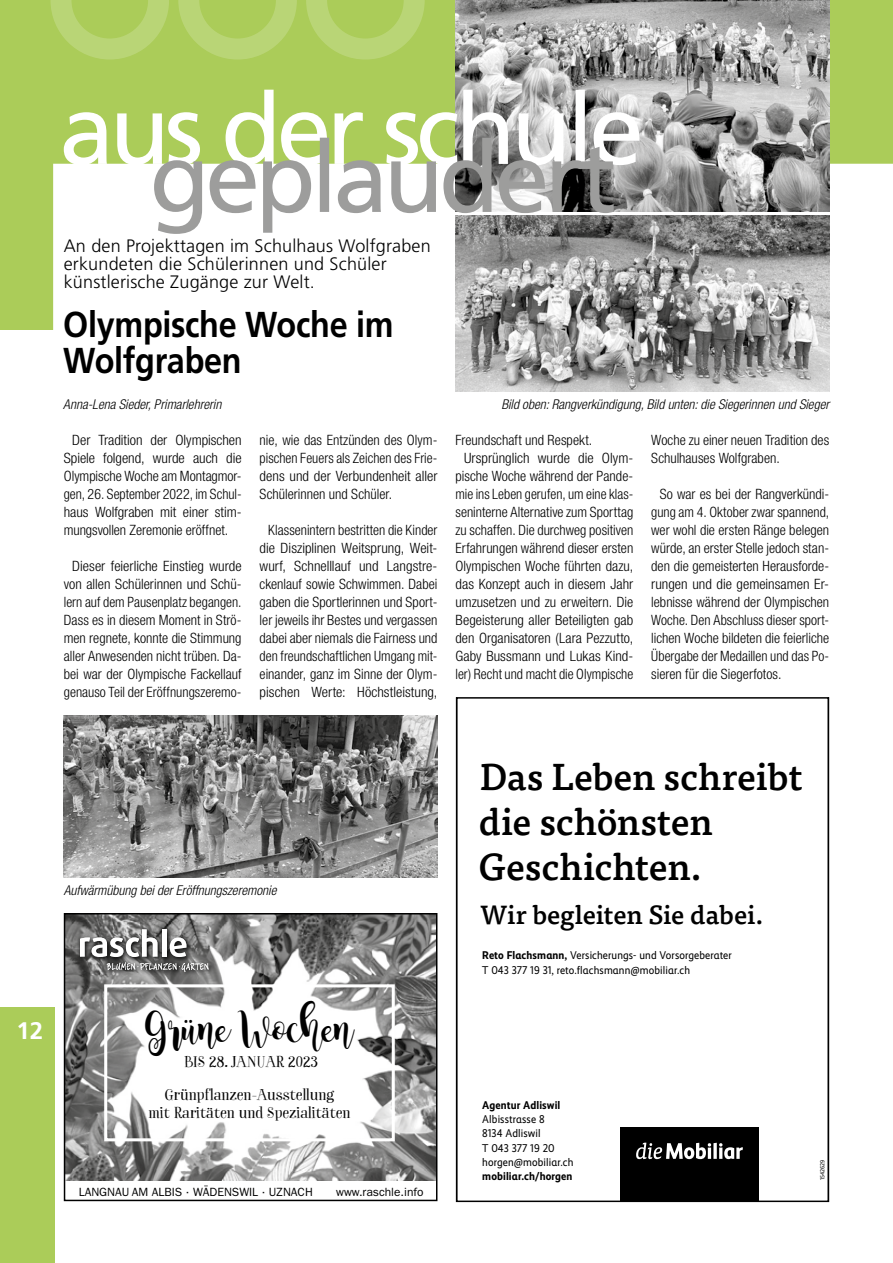
<style>
.page{position:relative;width:893px;height:1263px;background:#fff}
.page>*{position:absolute;margin:0;border:0;box-sizing:border-box;transform-origin:0 0}
.t1{font:500 37.35px/45.2px "Tisa Pro";letter-spacing:-.005em;color:#000}
.t2{font:700 36px/36px "Frutiger LT Std";letter-spacing:-.01em;color:#000;scale:.9 1}
.t3{font:32.1px "Magnolia Sky";letter-spacing:-.015em;color:#000}
.t4{font:500 26.1px "Tisa Pro";letter-spacing:-.01em;color:#000}
.t5{font:700 24px "Frutiger LT Std";color:#fff}
.t6{font:300 18px/18px "Frutiger LT Std";letter-spacing:.01em;color:#000}
.t7{font:15.3px/33.3px "Garden Essential";color:#000;text-align:center}
.t8{font:300 condensed 14.25px/18px "Helvetica Neue LT Std";color:#000;text-align:justify}
.t9{font:italic 300 condensed 13.5px "Helvetica Neue LT Std";color:#000}
.t10{font:12px "Franklin Gothic";color:#000}
.t11{font:11.25px/14.4px "Mobiliar Realist";letter-spacing:.01em;color:#000}
.t12{font:700 11.25px "Mobiliar Realist";letter-spacing:.01em;color:#000}
.t13{font:6px "Mobiliar Realist";letter-spacing:.01em;color:#000}
.s1{font-weight:700}
</style>
<div class="page">
<div style="left:0;top:1008px;width:54px;height:255px;background:#abcc59"></div>
<svg style="left:0;top:0;width:893px;height:330px"></svg>
<svg style="left:67px;top:916px;width:367px;height:265px"></svg>
<div style="left:64px;top:913px;width:373px;height:288px;border:2px solid #000"></div>
<svg style="left:620px;top:1127px;width:139px;height:72px;background:#141414"></svg>
<div style="left:456px;top:697px;width:373px;height:505px;border:2px solid #000"></div>
<img style="left:455px;top:0;width:374px;height:211px">
<img style="left:64px;top:715px;width:373px;height:162px">
<img style="left:455px;top:216px;width:374px;height:175px">
<svg style="left:64px;top:90px;width:575px;height:144px"></svg>
<svg style="left:50px;top:0;width:119px;height:60px;background:#b1d066"></svg>
<svg style="left:178px;top:0;width:119px;height:60px;background:#b1d066"></svg>
<svg style="left:306px;top:0;width:119px;height:60px;background:#b1d066"></svg>
<p class="t6" style="left:64px;top:237px;width:368px">An den Projekttagen im Schulhaus Wolfgraben erkundeten die Schülerinnen und Schüler künstlerische Zugänge zur Welt.</p>
<h2 class="t2" style="left:63px;top:307px;width:368px">Olympische Woche im<br>Wolfgraben</h2>
<p class="t9" style="left:63px;top:397px;width:160px">Anna-Lena Sieder, Primarlehrerin</p>
<p class="t8" style="left:260px;top:431px;width:179px">nie, wie das Entzünden des Olym&shy;pischen Feuers als Zeichen des Frie&shy;dens und der Verbundenheit aller Schülerinnen und Schüler.</p>
<p class="t8" style="left:260px;top:521px;width:179px;text-align:center">Klassenintern bestritten die Kinder die Disziplinen Weitsprung, Weit&shy;wurf, Schnelllauf und Langstre&shy;ckenlauf sowie Schwimmen. Dabei gaben die Sportlerinnen und Sport&shy;ler jeweils ihr Bestes und vergassen dabei aber niemals die Fairness und den freundschaftlichen Umgang mit&shy;einander, ganz im Sinne der Olym&shy;pischen Werte: Höchstleistung,</p>
<p class="t8" style="left:64px;top:431px;width:179px;text-indent:9px">Der Tradition der Olympischen Spiele folgend, wurde auch die Olympische Woche am Montagmor&shy;gen, 26. September 2022, im Schul&shy;haus Wolfgraben mit einer stim&shy;mungsvollen Zeremonie eröffnet.</p>
<p class="t8" style="left:64px;top:557px;width:179px;text-align:center">Dieser feierliche Einstieg wurde von allen Schülerinnen und Schü&shy;lern auf dem Pausenplatz begangen.<br>Dass es in diesem Moment in Strö&shy;men regnete, konnte die Stimmung aller Anwesenden nicht trüben. Da&shy;bei war der Olympische Fackellauf genauso Teil der Eröffnungszeremo-</p>
<p class="t9" style="left:501px;top:397px;width:329px">Bild oben: Rangverkündigung, Bild unten: die Siegerinnen und Sieger</p>
<p class="t8" style="left:455px;top:431px;width:138px">Freundschaft und Respekt.</p>
<p class="t8" style="left:464px;top:449px;width:171px">Ursprünglich wurde die Olym-</p>
<p class="t8" style="left:455px;top:467px;width:179px">pische Woche während der Pande-</p>
<p class="t8" style="left:455px;top:485px;width:179px">mie ins Leben gerufen, um eine klas-</p>
<p class="t8" style="left:455px;top:503px;width:179px">seninterne Alternative zum Sporttag</p>
<p class="t8" style="left:455px;top:521px;width:179px">zu schaffen. Die durchweg positiven</p>
<p class="t8" style="left:455px;top:539px;width:179px">Erfahrungen während dieser ersten</p>
<p class="t8" style="left:455px;top:557px;width:179px">Olympischen Woche führten dazu,</p>
<p class="t8" style="left:455px;top:575px;width:179px">das Konzept auch in diesem Jahr</p>
<p class="t8" style="left:455px;top:593px;width:179px">umzusetzen und zu erweitern. Die</p>
<p class="t8" style="left:455px;top:611px;width:179px">Begeisterung aller Beteiligten gab</p>
<p class="t8" style="left:455px;top:629px;width:179px">den Organisatoren (Lara Pezzutto,</p>
<p class="t8" style="left:455px;top:647px;width:179px">Gaby Bussmann und Lukas Kind-</p>
<p class="t8" style="left:455px;top:665px;width:179px">ler) Recht und macht die Olympische</p>
<p class="t8" style="left:651px;top:431px;width:179px">Woche zu einer neuen Tradition des<br>Schulhauses Wolfgraben.</p>
<p class="t8" style="left:651px;top:485px;width:179px;text-indent:9px">So war es bei der Rangverkündi&shy;gung am 4. Oktober zwar spannend, wer wohl die ersten Ränge belegen würde, an erster Stelle jedoch stan&shy;den die gemeisterten Herausforde&shy;rungen und die gemeinsamen Er&shy;lebnisse während der Olympischen Woche. Den Abschluss dieser sport&shy;lichen Woche bildeten die feierliche Übergabe der Medaillen und das Po&shy;sieren für die Siegerfotos.</p>
<p class="t9" style="left:64px;top:883px;width:214px">Aufwärmübung bei der Eröffnungszeremonie</p>
<h3 class="t5" style="left:16px;top:1016px;width:28px">12</h3>
<h3 class="t3" style="left:147px;top:1012px;width:207px">Grüne Wochen</h3>
<p class="t7" style="left:165px;top:1045px;width:171px">BIS 28. JANUAR 2023<br>Grünpflanzen-Ausstellung</p>
<p class="t7" style="left:148px;top:1097px;width:204px">mit Raritäten und Spezialitäten</p>
<p class="t10" style="left:79px;top:1185px;width:236px">LANGNAU AM ALBIS · WÄDENSWIL · UZNACH</p>
<p class="t10" style="left:336px;top:1185px;width:89px">www.raschle.info</p>
<h1 class="t1" style="left:478px;top:752px;width:326px">Das Leben schreibt die schönsten<br>Geschichten.</h1>
<h3 class="t4" style="left:480px;top:895px;width:285px">Wir begleiten Sie dabei.</h3>
<p class="t11" style="left:482px;top:948px;width:251px;line-height:15px"><span class="s1">Reto Flachsmann,</span> Versicherungs- und Vorsorgeberater<br>T 043 377 19 31, reto.flachsmann@mobiliar.ch</p>
<p class="t12" style="left:482px;top:1098px;width:80px">Agentur Adliswil</p>
<p class="t11" style="left:482px;top:1112px;width:93px">Albisstrasse 8<br>8134 Adliswil<br>T 043 377 19 20 horgen@mobiliar.ch</p>
<p class="t12" style="left:482px;top:1170px;width:92px">mobiliar.ch/horgen</p>
<p class="t13" style="left:819px;top:1180px;width:22px;rotate:-90deg">1542629</p>
</div>
